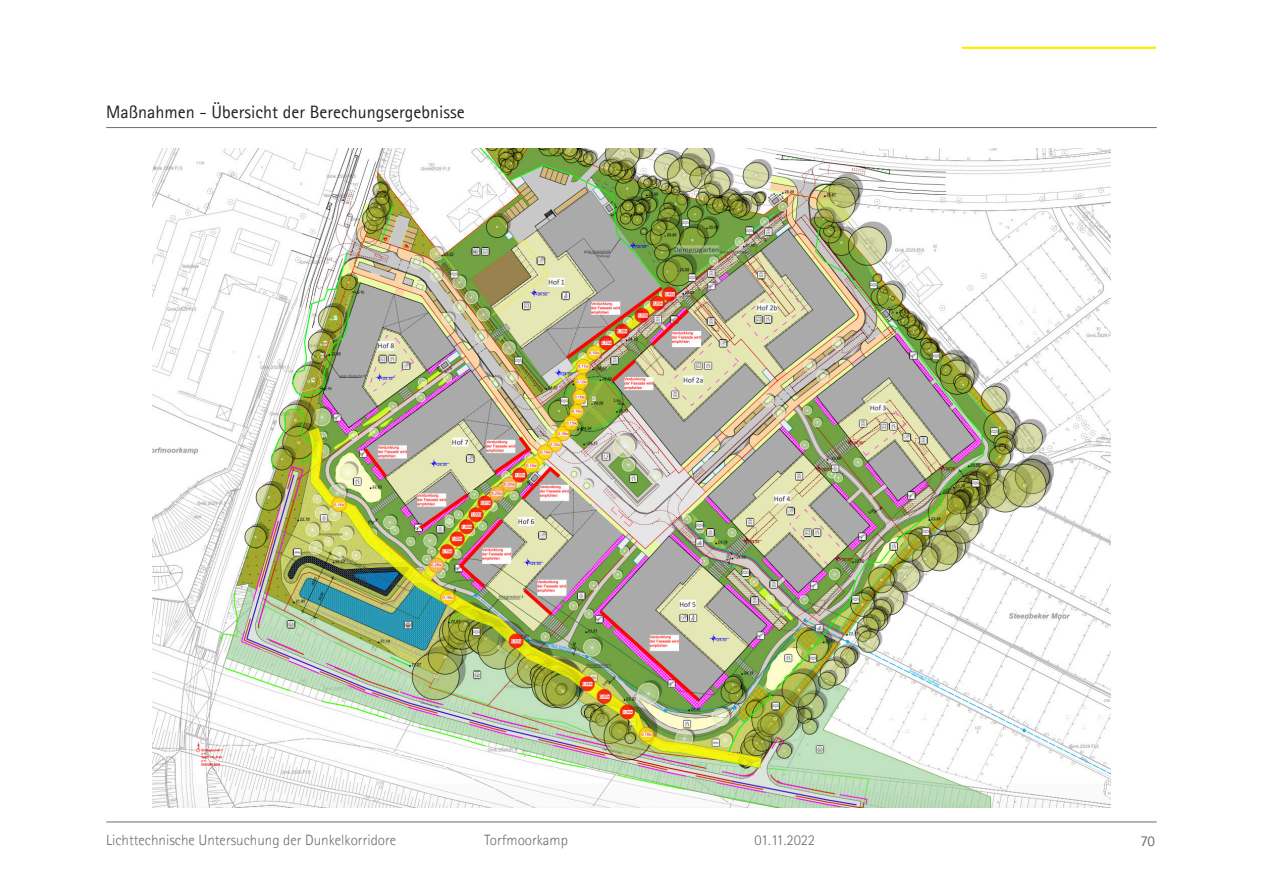
<style>
.page{position:relative;width:1263px;height:893px;background:#fff}
.page>*{position:absolute;margin:0;border:0;box-sizing:border-box;transform-origin:0 0}
.t1{font:18px "Agfa Rotis Sans Serif";color:#231f20}
.t2{font:300 15px "Agfa Rotis Sans Serif";color:#6c6d70}
.t3{font:15px "Agfa Rotis Sans Serif";color:#6c6d70}
</style>
<div class="page">
<hr style="left:106px;top:127px;width:1051px;height:1px;background:#6c6d70">
<hr style="left:106px;top:822px;width:1051px;height:1px;background:#6c6d70">
<hr style="left:962px;top:47px;width:193px;height:1px;background:#ffea01">
<img style="left:153px;top:149px;width:957px;height:658px">
<p class="t1" style="left:106px;top:102px;width:360px">Maßnahmen - Übersicht der Berechungsergebnisse</p>
<p class="t2" style="left:106px;top:831px;width:291px">Lichttechnische Untersuchung der Dunkelkorridore</p>
<p class="t2" style="left:484px;top:831px;width:85px">Torfmoorkamp</p>
<p class="t2" style="left:754px;top:831px;width:62px">01.11.2022</p>
<p class="t3" style="left:1140px;top:832px;width:16px">70</p>
</div>
